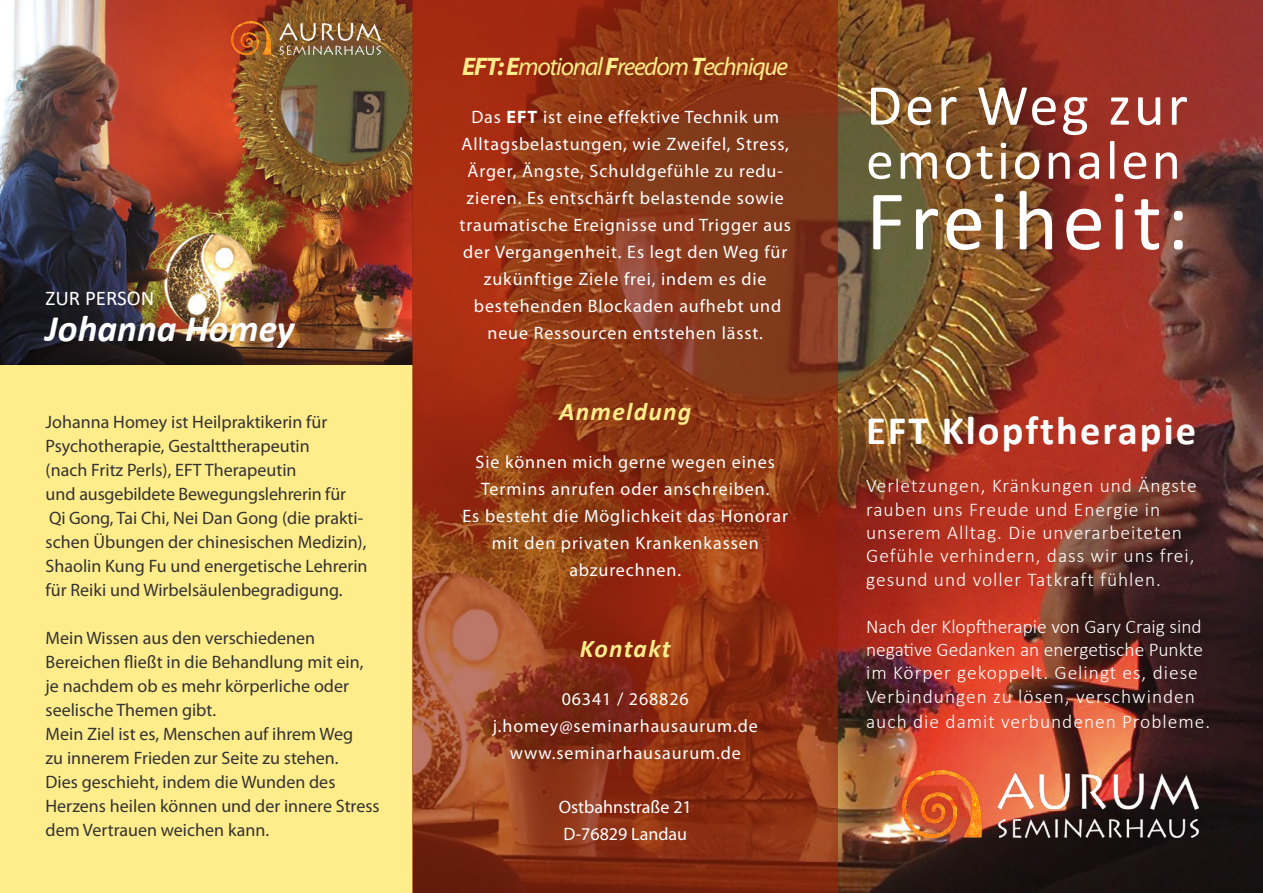
<style>
.page{position:relative;width:1263px;height:893px;background:#fff}
.page>*{position:absolute;margin:0;border:0;box-sizing:border-box;transform-origin:0 0}
.t1{font:85.5px "Calibri";letter-spacing:.05em;color:#fff}
.t2{font:58.5px "Calibri";letter-spacing:.05em;color:#fff}
.t3{font:55.5px "Calibri";letter-spacing:.05em;color:#fff}
.t4{font:700 40.5px "Calibri";letter-spacing:.05em;color:#fff}
.t5{font:italic 700 37.5px "Calibri";color:#fff}
.t6{font:italic 25.5px "Myriad Pro";letter-spacing:-.05em;color:#ffec8a}
.t7{font:italic 700 25.5px "Calibri";letter-spacing:.05em;color:#ffec8a}
.t8{font:21px "Calibri";color:#fff}
.t9{font:300 19.5px/23.4px "Calibri";letter-spacing:.05em;color:#fff}
.t10{font:300 19.5px/23.4px "Calibri";color:#fff}
.t11{font:18px/24px "Myriad Pro";color:#333334}
.t12{font:18px/27px "Myriad Pro";letter-spacing:.05em;color:#fff;text-align:center}
.t13{font:18px/27px "Myriad Pro";color:#fff}
.s1{font-weight:700}
</style>
<div class="page">
<img style="left:838px;top:0;width:425px;height:893px">
<div style="left:0;top:0;width:412px;height:893px;background:#ffec8a"></div>
<img style="left:0;top:0;width:412px;height:365px">
<svg style="left:412px;top:0;width:426px;height:893px;background:#913517"></svg>
<img style="left:902px;top:771px;width:296px;height:66px">
<img style="left:232px;top:21px;width:148px;height:34px">
<p class="t8" style="left:46px;top:283px;width:110px">ZUR PERSON</p>
<h3 class="t5" style="left:46px;top:302px;width:250px">Johanna Homey</h3>
<p class="t11" style="left:46px;top:409px;width:324px">Johanna Homey ist Heilpraktikerin für Psychotherapie, Gestalttherapeutin<br>(nach Fritz Perls), EFT Therapeutin<br>und ausgebildete Bewegungslehrerin für<br>Qi Gong, Tai Chi, Nei Dan Gong (die prakti&shy;schen Übungen der chinesischen Medizin), Shaolin Kung Fu und energetische Lehrerin für Reiki und Wirbelsäulenbegradigung.</p>
<p class="t11" style="left:46px;top:625px;width:336px">Mein Wissen aus den verschiedenen Bereichen fließt in die Behandlung mit ein, je nachdem ob es mehr körperliche oder seelische Themen gibt.<br>Mein Ziel ist es, Menschen auf ihrem Weg<br>zu innerem Frieden zur Seite zu stehen.<br>Dies geschieht, indem die Wunden des Herzens heilen können und der innere Stress dem Vertrauen weichen kann.</p>
<h3 class="t6" style="left:462px;top:51px;width:327px"><span class="s1">EFT: E</span>motional <span class="s1">F</span>reedom <span class="s1">T</span>echnique</h3>
<p class="t12" style="left:459px;top:104px;width:333px">Das <span class="s1">EFT</span> ist eine effektive Technik um Alltagsbelastungen, wie Zweifel, Stress, Ärger, Ängste, Schuldgefühle zu redu&shy;zieren. Es entschärft belastende sowie traumatische Ereignisse und Trigger aus der Vergangenheit. Es legt den Weg für zukünftige Ziele frei, indem es die bestehenden Blockaden aufhebt und neue Ressourcen entstehen lässt.</p>
<h3 class="t7" style="left:559px;top:394px;width:134px">Anmeldung</h3>
<p class="t12" style="left:463px;top:449px;width:327px">Sie können mich gerne wegen eines<br>Termins anrufen oder anschreiben.<br>Es besteht die Möglichkeit das Honorar mit den privaten Krankenkassen abzurechnen.</p>
<h3 class="t7" style="left:580px;top:631px;width:92px">Kontakt</h3>
<p class="t12" style="left:493px;top:686px;width:266px">06341 / 268826 j.homey@seminarhausaurum.de www.seminarhausaurum.de</p>
<p class="t13" style="left:559px;top:794px;width:135px">Ostbahnstraße 21<br>D-76829 Landau</p>
<h2 class="t2" style="left:866px;top:65px;width:323px">Der Weg zur</h2>
<h3 class="t3" style="left:866px;top:122px;width:316px">emotionalen</h3>
<h1 class="t1" style="left:866px;top:161px;width:324px">Freiheit:</h1>
<h3 class="t4" style="left:866px;top:401px;width:331px">EFT Klopftherapie</h3>
<p class="t9" style="left:866px;top:474px;width:332px">Verletzungen, Kränkungen und Ängste rauben uns Freude und Energie in unserem Alltag. Die unverarbeiteten Gefühle verhindern, dass wir uns frei, gesund und voller Tatkraft fühlen.</p>
<p class="t10" style="left:866px;top:614px;width:338px">Nach der Klopftherapie von Gary Craig sind negative Gedanken an energetische Punkte im Körper gekoppelt. Gelingt es, diese Verbindungen zu lösen, verschwinden</p>
<p class="t9" style="left:866px;top:710px;width:345px">auch die damit verbundenen Probleme.</p>
</div>
